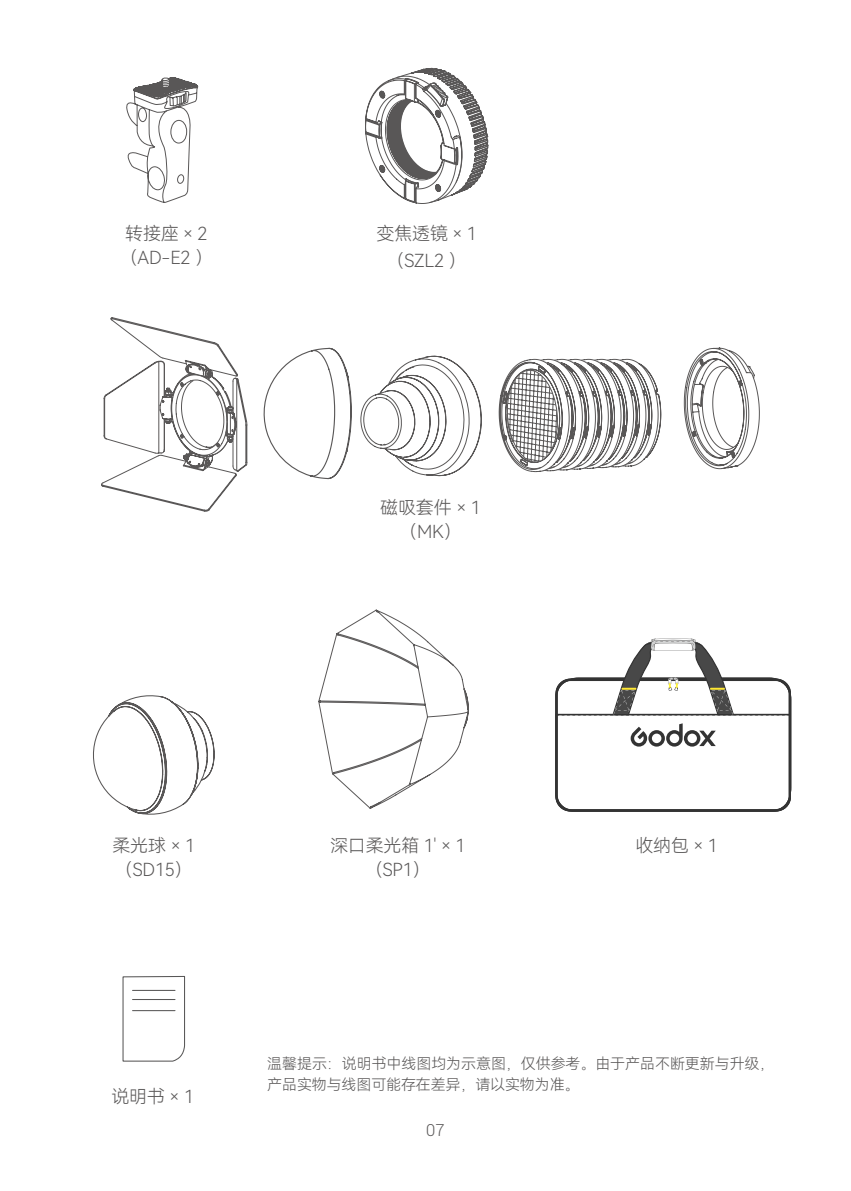
<style>
.page{position:relative;width:851px;height:1191px;background:#fff}
.page>*{position:absolute;margin:0;border:0;box-sizing:border-box;transform-origin:0 0}
.t1{font:18px/24px "Harmony OS Sans SC Light";letter-spacing:-.01em;color:#595757;text-align:center}
.t2{font:300 16.5px "Roboto";color:#595757}
.t3{font:15px/21px "Harmony OS Sans SC Light";letter-spacing:-.005em;color:#595757}
</style>
<div class="page">
<svg style="left:126px;top:77px;width:73px;height:126px"></svg>
<svg style="left:683px;top:347px;width:76px;height:123px"></svg>
<svg style="left:247px;top:347px;width:290px;height:133px"></svg>
<svg style="left:101px;top:317px;width:146px;height:194px"></svg>
<svg style="left:492px;top:354px;width:169px;height:118px"></svg>
<svg style="left:318px;top:609px;width:151px;height:200px"></svg>
<svg style="left:365px;top:67px;width:123px;height:137px"></svg>
<svg style="left:122px;top:975px;width:63px;height:87px"></svg>
<svg style="left:93px;top:695px;width:122px;height:120px"></svg>
<svg style="left:555px;top:638px;width:236px;height:173px"></svg>
<p class="t1" style="left:120px;top:221px;width:95px">转接座 × 2（AD-E2 ）</p>
<p class="t1" style="left:376px;top:219px;width:102px;line-height:27px">变焦透镜 × 1（SZL2 ）</p>
<p class="t1" style="left:380px;top:495px;width:102px">磁吸套件 × 1（MK）</p>
<p class="t1" style="left:112px;top:833px;width:84px;text-align:left">柔光球 × 1（SD15）</p>
<p class="t1" style="left:111px;top:1084px;width:84px">说明书 × 1</p>
<p class="t1" style="left:330px;top:833px;width:137px">深口柔光箱 1' × 1（SP1）</p>
<p class="t1" style="left:635px;top:833px;width:84px">收纳包 × 1</p>
<p class="t3" style="left:267px;top:1053px;width:508px">温馨提示：说明书中线图均为示意图，仅供参考。由于产品不断更新与升级，产品实物与线图可能存在差异，请以实物为准。</p>
<p class="t2" style="left:426px;top:1118px;width:20px">07</p>
</div>
